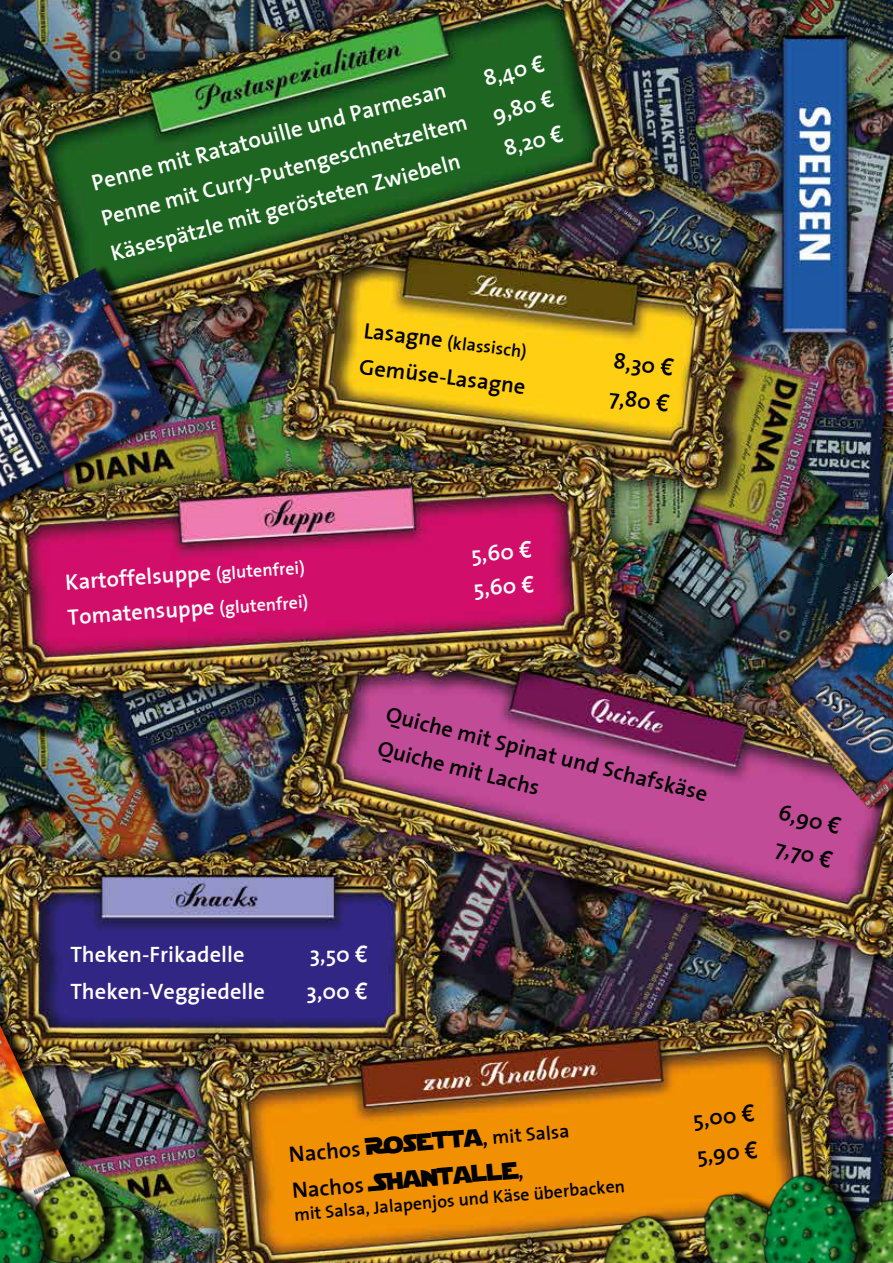
<style>
.page{position:relative;width:893px;height:1263px;background:#fff}
.page>*{position:absolute;margin:0;border:0;box-sizing:border-box;transform-origin:0 0}
.t1{font:24px "Star Jedi Special Edition";color:#000}
.t2{font:600 23.1px "The Sans";color:#fff}
.t3{font:600 22.5px/36.3px "The Sans";color:#fff;text-align:justify}
.t4{font:600 22.5px/36.3px "The Sans";color:#000}
.t5{font:600 19.5px "The Sans";color:#000}
.t6{font:600 18px "The Sans";color:#000}
.s1{font-family:"Trebuchet MS";font-weight:700}
.s2{font-size:22.5px}
.s3{font-family:"Trebuchet MS";font-weight:700;font-size:23.1px}
.s4{font-size:18px}
.s5{font-family:"Star Jedi Special Edition";font-weight:400;font-size:24px}
.s6{font-family:"The Sans";font-weight:600;font-size:22.5px}
</style>
<div class="page">
<img style="left:0;top:0;width:893px;height:1263px">
<div style="left:0;top:1002px;width:101px;height:261px;background:#000;opacity:.75"></div>
<img style="left:0;top:1025px;width:89px;height:141px">
<img style="left:139px;top:1185px;width:27px;height:78px">
<img style="left:879px;top:1178px;width:14px;height:85px">
<img style="left:682px;top:1166px;width:49px;height:97px">
<img style="left:14px;top:1158px;width:125px;height:105px">
<img style="left:596px;top:1199px;width:114px;height:64px">
<img style="left:0;top:1166px;width:63px;height:97px">
<img style="left:731px;top:1152px;width:148px;height:111px">
<div style="left:0;top:264px;width:183px;height:260px;background:#000;opacity:.75"></div>
<img style="left:0;top:268px;width:171px;height:233px">
<div style="left:766px;top:530px;width:127px;height:284px;background:#000;opacity:.75"></div>
<img style="left:762px;top:572px;width:131px;height:237px">
<p class="t3" style="left:87px;top:166px;width:469px;text-indent:406px;rotate:-15deg">8,40 <span class="s1">€ </span>Penne mit Curry-Putengeschnetzeltem 9,80 <span class="s1">€ </span>Käsespätzle mit gerösteten Zwiebeln</p>
<p class="t2" style="left:87px;top:165px;width:367px;rotate:-15deg">Penne mit Ratatouille und Parmes<span class="s2">an</span></p>
<p class="t3" style="left:500px;top:131px;width:62px;rotate:-15deg">8,20 <span class="s1">€</span></p>
<p class="t6" style="left:366px;top:317px;width:166px;rotate:7deg"><span class="s2">Lasagne</span> (klassisch)</p>
<p class="t4" style="left:362px;top:348px;width:169px;rotate:7deg">Gemüse-Lasagne</p>
<p class="t4" style="left:616px;top:342px;width:62px;rotate:7deg">8,30 <span class="s3">€<br></span>7,80 <span class="s3">€</span></p>
<p class="t3" style="left:64px;top:564px;width:241px;rotate:-4deg">Kartoffelsuppe <span class="s4">(glutenfrei)</span></p>
<p class="t3" style="left:66px;top:598px;width:242px;rotate:-4deg">Tomatensuppe <span class="s4">(glutenfrei)</span></p>
<p class="t3" style="left:470px;top:535px;width:62px;rotate:-4deg">5,60 <span class="s1">€</span></p>
<p class="t3" style="left:472px;top:570px;width:62px;rotate:-4deg">5,60 <span class="s1">€</span></p>
<p class="t4" style="left:391px;top:696px;width:332px;rotate:14deg">Quiche mit Spinat und Schafskäse</p>
<p class="t4" style="left:383px;top:729px;width:167px;rotate:14deg">Quiche mit Lachs</p>
<p class="t3" style="left:70px;top:936px;width:176px">Theken-Frikadelle</p>
<p class="t3" style="left:310px;top:936px;width:60px">3,50 <span class="s1">€</span></p>
<p class="t3" style="left:70px;top:972px;width:196px">Theken-Veggiedelle</p>
<p class="t3" style="left:307px;top:972px;width:63px">3,00 <span class="s1">€</span></p>
<p class="t4" style="left:783px;top:793px;width:65px;rotate:14deg">6,90 <span class="s1">€</span></p>
<p class="t4" style="left:780px;top:828px;width:59px;rotate:14deg">7,70 <span class="s1">€</span></p>
<p class="t5" style="left:288px;top:1139px;width:283px;rotate:-5deg"><span class="s2">Nachos</span> <span class="s5">Rosetta</span><span class="s2">,</span> mit Salsa</p>
<p class="t1" style="left:290px;top:1168px;width:233px;rotate:-5deg"><span class="s6">Nachos</span> Shantalle<span class="s6">,</span></p>
<p class="t6" style="left:293px;top:1199px;width:333px;rotate:-5deg">mit Salsa, Jalapenjos und Käse überbacken</p>
<p class="t4" style="left:692px;top:1100px;width:63px;rotate:-5deg">5,00 <span class="s3">€</span></p>
<p class="t4" style="left:695px;top:1136px;width:63px;rotate:-5deg">5,90 <span class="s3">€</span></p>
</div>
